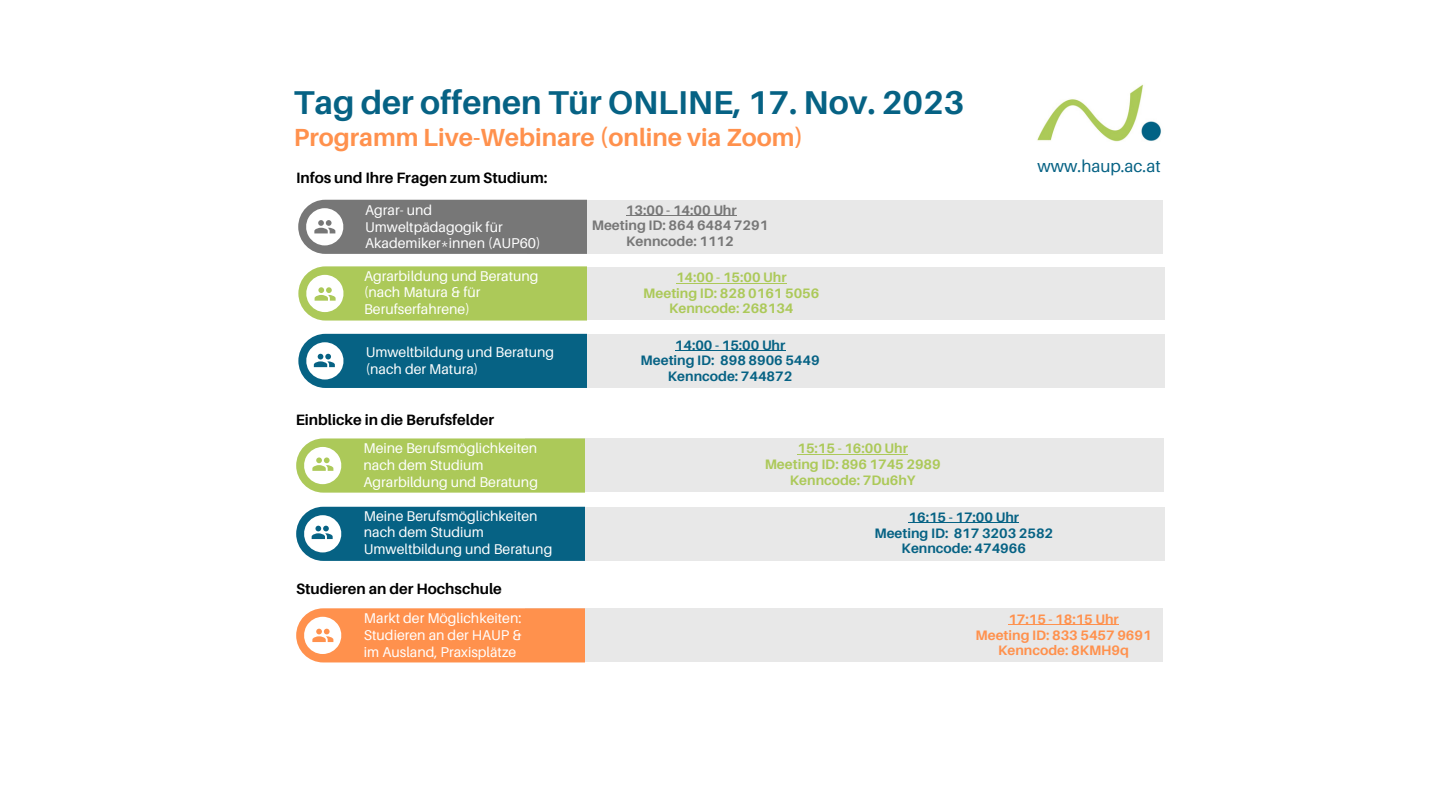
<style>
.page{position:relative;width:1440px;height:810px;background:#fff}
.page>*{position:absolute;margin:0;border:0;box-sizing:border-box;transform-origin:0 0}
.t1{font:700 33px "Aileron";color:#066284}
.t2{font:700 24.8px "Aileron";color:#ff914d}
.t3{font:17px "Aileron";color:#066284}
.t4{font:700 15px "Aileron";color:#000}
.t5{font:14.1px/16.7px "Aileron";color:#fff}
.t6{font:700 13.7px "Aileron";color:#066284}
.t7{font:700 13.7px "Aileron";color:#acc959}
.t8{font:700 13.7px "Aileron";color:#ff914d}
.t9{font:700 13.7px "Aileron";color:#777}
</style>
<div class="page">
<div style="left:527px;top:200px;width:636px;height:54px;background:#e8e8e8"></div>
<div style="left:528px;top:334px;width:637px;height:54px;background:#e8e8e8"></div>
<div style="left:528px;top:267px;width:637px;height:53px;background:#e8e8e8"></div>
<svg style="left:298px;top:266px;width:289px;height:54px;background:#b3cd67"></svg>
<hr style="left:626px;top:215px;width:111px;height:1px;background:#777">
<div style="left:525px;top:438px;width:639px;height:54px;background:#e8e8e8"></div>
<div style="left:521px;top:507px;width:644px;height:54px;background:#e8e8e8"></div>
<svg style="left:298px;top:334px;width:289px;height:54px;background:#1a6e8e"></svg>
<svg style="left:298px;top:200px;width:289px;height:54px;background:#828282"></svg>
<svg style="left:296px;top:507px;width:289px;height:54px;background:#1a6e8e"></svg>
<svg style="left:296px;top:438px;width:289px;height:55px;background:#b3ce68"></svg>
<hr style="left:675px;top:350px;width:110px;height:1px;background:#066284">
<hr style="left:676px;top:283px;width:111px;height:1px;background:#acc959">
<img style="left:1037px;top:84px;width:124px;height:58px">
<div style="left:525px;top:608px;width:638px;height:54px;background:#e8e8e8"></div>
<svg style="left:296px;top:608px;width:289px;height:54px;background:#fe9a5c"></svg>
<hr style="left:1008px;top:625px;width:111px;height:1px;background:#ff914d">
<hr style="left:909px;top:523px;width:110px;height:1px;background:#066284">
<hr style="left:797px;top:454px;width:111px;height:1px;background:#acc959">
<p class="t1" style="left:294px;top:82px;width:672px">Tag der offenen Tür ONLINE, 17. Nov. 2023</p>
<p class="t2" style="left:294px;top:121px;width:511px">Programm Live-Webinare (online via Zoom)</p>
<p class="t4" style="left:296px;top:169px;width:253px">Infos und Ihre Fragen zum Studium:</p>
<p class="t5" style="left:365px;top:201px;width:68px">Agrar- und</p>
<p class="t5" style="left:365px;top:218px;width:177px">Umweltpädagogik für<br>Akademiker*innen (AUP60)</p>
<p class="t5" style="left:364px;top:267px;width:176px">Agrarbildung und Beratung (nach Matura &amp; für<br>Berufserfahrene)</p>
<p class="t5" style="left:366px;top:344px;width:190px">Umweltbildung und Beratung (nach der Matura)</p>
<p class="t4" style="left:296px;top:410px;width:200px">Einblicke in die Berufsfelder</p>
<p class="t9" style="left:626px;top:201px;width:112px">13:00 - 14:00 Uhr</p>
<p class="t9" style="left:592px;top:217px;width:178px">Meeting ID: 864 6484 7291</p>
<p class="t9" style="left:626px;top:233px;width:109px">Kenncode: 1112</p>
<p class="t7" style="left:676px;top:269px;width:112px">14:00 - 15:00 Uhr</p>
<p class="t7" style="left:643px;top:284px;width:178px">Meeting ID: 828 0161 5056</p>
<p class="t7" style="left:669px;top:300px;width:126px">Kenncode: 268134</p>
<p class="t6" style="left:675px;top:336px;width:112px">14:00 - 15:00 Uhr</p>
<p class="t6" style="left:641px;top:352px;width:181px">Meeting ID: 898 8906 5449</p>
<p class="t6" style="left:668px;top:368px;width:126px">Kenncode: 744872</p>
<p class="t3" style="left:1038px;top:155px;width:125px">www.haup.ac.at</p>
<p class="t5" style="left:364px;top:440px;width:175px">Meine Berufsmöglichkeiten</p>
<p class="t5" style="left:364px;top:457px;width:122px">nach dem Studium</p>
<p class="t5" style="left:364px;top:473px;width:176px">Agrarbildung und Beratung</p>
<p class="t5" style="left:364px;top:507px;width:190px">Meine Berufsmöglichkeiten nach dem Studium<br>Umweltbildung und Beratung</p>
<p class="t4" style="left:296px;top:579px;width:207px">Studieren an der Hochschule</p>
<p class="t5" style="left:364px;top:610px;width:159px">Markt der Möglichkeiten:<br>Studieren an der HAUP &amp;</p>
<p class="t5" style="left:364px;top:643px;width:154px">im Ausland, Praxisplätze</p>
<p class="t7" style="left:797px;top:440px;width:112px">15:15 - 16:00 Uhr</p>
<p class="t7" style="left:765px;top:456px;width:178px">Meeting ID: 896 1745 2989</p>
<p class="t7" style="left:790px;top:472px;width:127px">Kenncode: 7Du6hY</p>
<p class="t6" style="left:909px;top:509px;width:112px">16:15 - 17:00 Uhr</p>
<p class="t6" style="left:874px;top:524px;width:180px">Meeting ID: 817 3203 2582</p>
<p class="t6" style="left:902px;top:540px;width:126px">Kenncode: 474966</p>
<p class="t8" style="left:1008px;top:611px;width:112px">17:15 - 18:15 Uhr</p>
<p class="t8" style="left:976px;top:626px;width:178px">Meeting ID: 833 5457 9691</p>
<p class="t8" style="left:998px;top:642px;width:132px">Kenncode: 8KMH9q</p>
</div>
